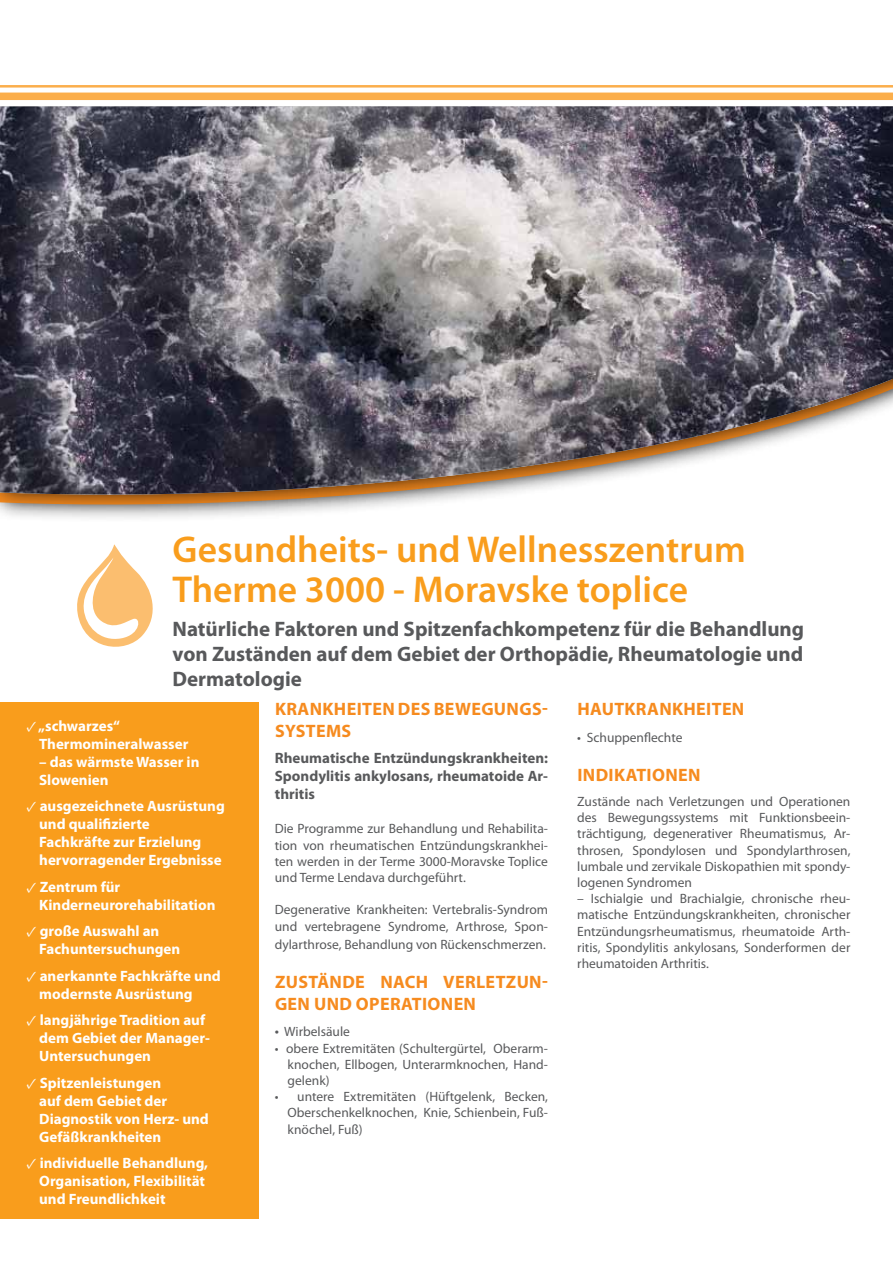
<style>
.page{position:relative;width:893px;height:1263px;background:#fff}
.page>*{position:absolute;margin:0;border:0;box-sizing:border-box;transform-origin:0 0}
.t1{font:600 37.5px/40.5px "Myriad Pro";color:#f99d1c}
.t2{font:700 21px/25.2px "Myriad Pro";color:#58595b;text-align:justify}
.t3{font:700 18px "Myriad Pro";letter-spacing:.02em;color:#f68b1f}
.t4{font:700 15px/18px "Myriad Pro";color:#fff}
.t5{font:700 15px/18px "Myriad Pro";color:#58595b;text-align:justify}
.t6{font:13.5px/16.2px "Myriad Pro";color:#58595b;text-align:justify}
.s1{font-size:15px}
.s2{font-family:"Minion Pro";font-weight:400}
</style>
<div class="page">
<div style="left:0;top:98px;width:893px;height:425px;background:#000;opacity:.75"></div>
<div style="left:0;top:702px;width:259px;height:516px;background:#f99d1c"></div>
<svg style="left:77px;top:544px;width:76px;height:103px"></svg>
<div style="left:0;top:88px;width:893px;height:425px;background:#000;opacity:.75"></div>
<img style="left:0;top:106px;width:893px;height:390px">
<div style="left:0;top:71px;width:893px;height:35px;background:#fff"></div>
<hr style="left:0;top:85px;width:893px;height:3px;background:#fbae4b">
<div style="left:0;top:93px;width:893px;height:7px;background:#fbae4b"></div>
<h1 class="t1" style="left:173px;top:528px;width:575px">Gesundheits- und Wellnesszentrum<br>Therme 3000 - Moravske toplice</h1>
<h2 class="t2" style="left:173px;top:616px;width:633px">Natürliche Faktoren und Spitzenfachkompetenz für die Behandlung von Zuständen auf dem Gebiet der Orthopädie, Rheumatologie und Dermatologie</h2>
<h3 class="t3" style="left:275px;top:697px;width:12px">KRANKHEITEN</h3>
<h3 class="t3" style="left:398px;top:697px;width:12px">DES</h3>
<h3 class="t3" style="left:434px;top:697px;width:116px">BEWEGUNGS-</h3>
<h3 class="t3" style="left:275px;top:719px;width:33px">SYSTEMS</h3>
<p class="t5" style="left:275px;top:749px;width:275px">Rheumatische Entzündungskrankheiten:<br>Spondylitis ankylosans, rheumatoide Ar&shy;thritis</p>
<p class="t6" style="left:275px;top:821px;width:275px">Die Programme zur Behandlung und Rehabilita&shy;tion von rheumatischen Entzündungskrankhei&shy;ten werden in der Terme 3000-Moravske Toplice und Terme Lendava durchgeführt.</p>
<p class="t6" style="left:275px;top:902px;width:275px">Degenerative Krankheiten: Vertebralis-Syndrom und vertebragene Syndrome, Arthrose, Spon-</p>
<p class="t6" style="left:275px;top:936px;width:273px">dylarthrose, Behandlung von Rückenschmerzen.</p>
<h3 class="t3" style="left:275px;top:970px;width:12px">ZUST</h3>
<h3 class="t3" style="left:317px;top:970px;width:25px">ÄNDE</h3>
<h3 class="t3" style="left:380px;top:970px;width:117px">NACH VERLETZUN</h3>
<h3 class="t3" style="left:542px;top:970px;width:7px">-</h3>
<h3 class="t3" style="left:275px;top:992px;width:53px">GEN UND</h3>
<h3 class="t3" style="left:356px;top:992px;width:36px">OPERATIONEN</h3>
<p class="t6" style="left:275px;top:1023px;width:77px"><span class="s1">•</span> Wirbelsäule</p>
<p class="t6" style="left:288px;top:1040px;width:262px;text-indent:-13px">• obere Extremitäten (Schultergürtel, Oberarm&shy;knochen, Ellbogen, Unterarmknochen, Hand&shy;gelenk)</p>
<p class="t6" style="left:288px;top:1088px;width:262px;text-indent:-13px">• untere Extremitäten (Hüftgelenk, Becken, Oberschenkelknochen, Knie, Schienbein, Fuß&shy;knöchel, Fuß)</p>
<h3 class="t3" style="left:577px;top:697px;width:12px">HAUTKRANKHEITEN</h3>
<p class="t6" style="left:577px;top:729px;width:107px">• Schuppenflechte</p>
<h3 class="t3" style="left:577px;top:763px;width:12px">INDIKATIONEN</h3>
<p class="t6" style="left:577px;top:793px;width:275px">Zustände nach Verletzungen und Operationen des Bewegungssystems mit Funktionsbeein&shy;trächtigung, degenerativer Rheumatismus, Ar&shy;throsen, Spondylosen und Spondylarthrosen, lumbale und zervikale Diskopathien mit spondy&shy;logenen Syndromen</p>
<p class="t6" style="left:577px;top:890px;width:275px">– Ischialgie und Brachialgie, chronische rheu&shy;matische Entzündungskrankheiten, chronischer Entzündungsrheumatismus, rheumatoide Arth&shy;ritis, Spondylitis ankylosans, Sonderformen der rheumatoiden Arthritis.</p>
<p class="t4" style="left:39px;top:716px;width:151px;text-indent:-13px"><span class="s2">✓</span> „schwarzes“<br>Thermomineralwasser</p>
<p class="t4" style="left:39px;top:752px;width:162px">– das wärmste Wasser in<br>Slowenien</p>
<p class="t4" style="left:39px;top:797px;width:187px;text-indent:-13px"><span class="s2">✓</span> ausgezeichnete Ausrüstung und qualifizierte<br>Fachkräfte zur Erzielung hervorragender Ergebnisse</p>
<p class="t4" style="left:39px;top:877px;width:178px;text-indent:-13px"><span class="s2">✓</span> Zentrum für<br>Kinderneurorehabilitation</p>
<p class="t4" style="left:39px;top:922px;width:143px;text-indent:-13px"><span class="s2">✓</span> große Auswahl an<br>Fachuntersuchungen</p>
<p class="t4" style="left:39px;top:966px;width:183px;text-indent:-13px"><span class="s2">✓</span> anerkannte Fachkräfte und modernste Ausrüstung</p>
<p class="t4" style="left:39px;top:1011px;width:172px;text-indent:-13px"><span class="s2">✓</span> langjährige Tradition auf dem Gebiet der Manager-<br>Untersuchungen</p>
<p class="t4" style="left:39px;top:1073px;width:171px;text-indent:-13px"><span class="s2">✓</span> Spitzenleistungen<br>auf dem Gebiet der<br>Diagnostik von Herz- und<br>Gefäßkrankheiten</p>
<p class="t4" style="left:39px;top:1154px;width:170px;text-indent:-13px"><span class="s2">✓</span> individuelle Behandlung,<br>Organisation, Flexibilität und Freundlichkeit</p>
</div>
